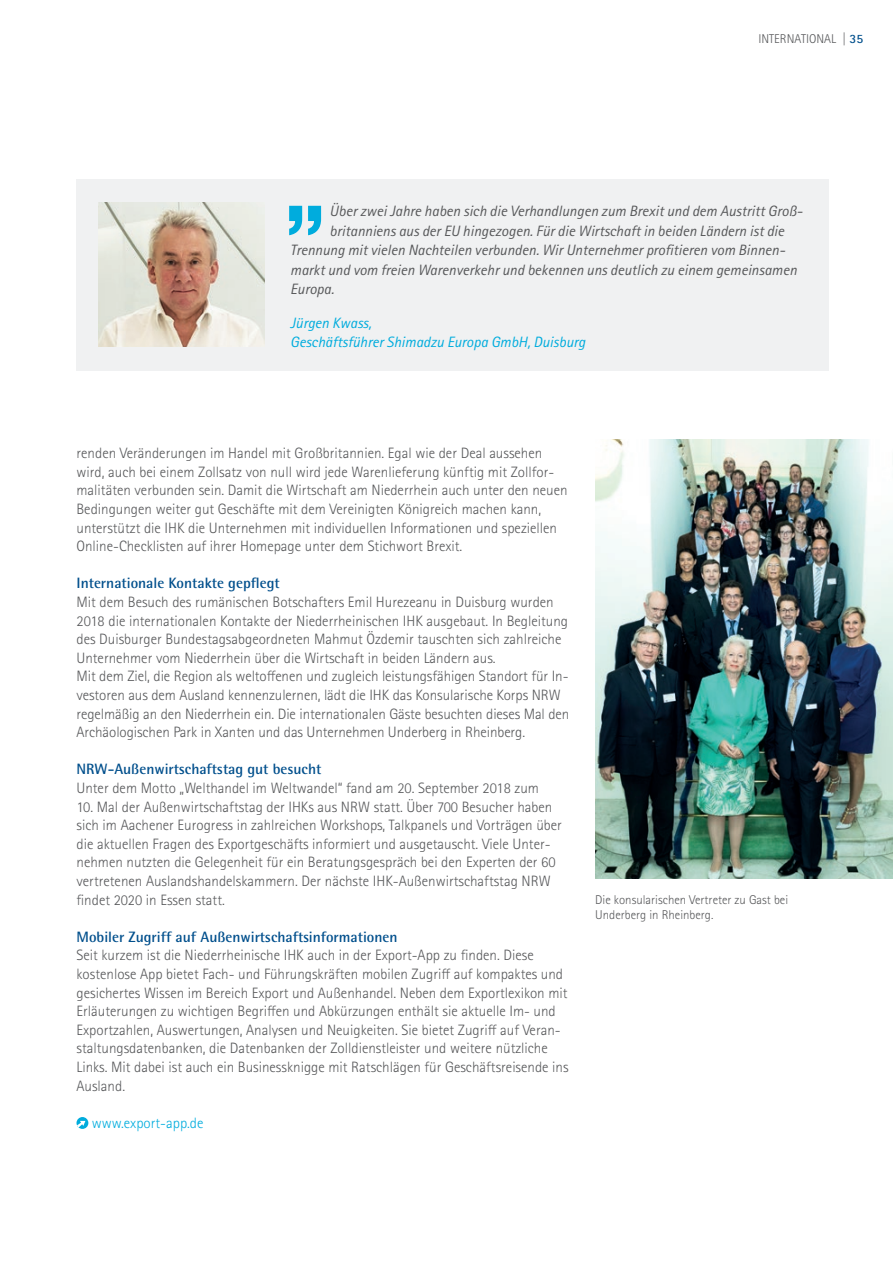
<style>
.page{position:relative;width:893px;height:1263px;background:#fff}
.page>*{position:absolute;margin:0;border:0;box-sizing:border-box;transform-origin:0 0}
.t1{font:300 15px/18.6px "Rotis Sans Serif Pro";color:#57585a}
.t2{font:italic 15px "Rotis Sans Serif Pro";color:#57585a}
.t3{font:700 15px "Rotis Semi Sans";color:#004f8c}
.t4{font:italic 15px/18.6px "Rotis Sans Serif Pro";color:#00acdd}
.t5{font:300 15px "Rotis Sans Serif Pro";color:#00acdd}
.t6{font:300 12.75px/15px "Rotis Sans Serif Pro";color:#57585a}
.s1{font-weight:700;color:#004f8c}
</style>
<div class="page">
<img style="left:595px;top:440px;width:298px;height:439px">
<div style="left:77px;top:179px;width:752px;height:191px;background:#f0f1f2"></div>
<img style="left:99px;top:202px;width:166px;height:145px">
<svg style="left:289px;top:206px;width:32px;height:29px"></svg>
<div style="left:77px;top:1117px;width:11px;height:12px;background:#00acdd;border-radius:50%"></div>
<svg style="left:77px;top:1121px;width:8px;height:6px"></svg>
<p class="t6" style="left:758px;top:31px;width:106px">Internati onal | <span class="s1">35</span></p>
<p class="t2" style="left:330px;top:202px;width:475px">Über zwei Jahre haben sich die Verhandlungen zum Brexit und dem Austritt Groß-</p>
<p class="t2" style="left:330px;top:222px;width:456px">britanniens aus der EU hingezogen. Für die Wirtschaft in beiden Ländern ist die</p>
<p class="t2" style="left:290px;top:241px;width:496px">Trennung mit vielen Nachteilen verbunden. Wir Unternehmer profitieren vom Binnen-</p>
<p class="t2" style="left:290px;top:261px;width:508px">markt und vom freien Warenverkehr und bekennen uns deutlich zu einem gemeinsamen</p>
<p class="t2" style="left:290px;top:280px;width:45px">Europa.</p>
<p class="t4" style="left:290px;top:314px;width:297px">Jürgen Kwass,<br>Geschäftsführer Shimadzu Europa GmbH, Duisburg</p>
<p class="t1" style="left:77px;top:444px;width:493px">renden Veränderungen im Handel mit Großbritannien. Egal wie der Deal aussehen wird, auch bei einem Zollsatz von null wird jede Warenlieferung künftig mit Zollfor&shy;malitäten verbunden sein. Damit die Wirtschaft am N iederrhein auch unter den neuen Bedingungen weiter gut Geschäfte mit dem Vereinigten Königreich machen kann, unterstützt die IH K die Unternehmen mit individuellen Informationen und speziellen Online-Checklisten auf ihrer Homepage unter dem Stichwort Brexit.</p>
<p class="t3" style="left:77px;top:574px;width:205px">Internationale Kontakte gepflegt</p>
<p class="t1" style="left:77px;top:593px;width:494px">Mit dem Besuch des rumänischen Botschafters Emil H urezeanu in Duisburg wurden 2018 die internationalen Kontakte der N iederrheinischen IH K ausgebaut. In Begleitung des Duisburger Bundestagsabgeordneten Mahmut Özdemir tauschten sich zahlreiche Unternehmer vom N iederrhein über die Wirtschaft in beiden Ländern aus.<br>Mit dem Ziel, die Region als weltoffenen und zugleich leistungsfähigen Standort für In&shy;vestoren aus dem Ausland kennenzulernen, lädt die IH K das Konsularische Korps NRW regelmäßig an den N iederrhein ein. Die internationalen Gäste besuchten dieses Mal den Archäologischen Park in Xanten und das Unternehmen Underberg in Rheinberg.</p>
<p class="t3" style="left:77px;top:760px;width:246px">NRW-Außenwirtschaftstag gut besucht</p>
<p class="t1" style="left:77px;top:779px;width:464px">Unter dem Motto „Welthandel im Weltwandel“ fand am 20. September 2018 zum</p>
<p class="t1" style="left:77px;top:797px;width:487px">10. Mal der Außenwirtschaftstag der IH Ks aus NRW statt. Über 700 Besucher haben sich im Aachener Eurogress in zahlreichen Workshops, Talkpanels und Vorträgen über die aktuellen Fragen des Exportgeschäfts informiert und ausgetauscht. Viele Unter&shy;nehmen nutzten die Gelegenheit für ein Beratungsgespräch bei den Experten der 60 vertretenen Auslandshandelskammern. Der nächste IH K-Außenwirtschaftstag NRW findet 2020 in Essen statt.</p>
<p class="t3" style="left:77px;top:927px;width:323px">Mobiler Zugriff auf Außenwirtschaftsinformationen</p>
<p class="t1" style="left:77px;top:946px;width:494px">Seit kurzem ist die N iederrheinische IH K auch in der Export-App zu finden. Diese kostenlose App bietet Fach- und Führungskräften mobilen Zugriff auf kompaktes und gesichertes Wissen im Bereich Export und Außenhandel. Neben dem Exportlexikon mit Erläuterungen zu wichtigen Begriffen und Abkürzungen enthält sie aktuelle Im- und Exportzahlen, Auswertungen, Analysen und Neuigkeiten. Sie bietet Zugriff auf Veran&shy;staltungsdatenbanken, die Datenbanken der Zolldienstleister und weitere nützliche Links. Mit dabei ist auch ein Businessknigge mit Ratschlägen für Geschäftsreisende ins Ausland.</p>
<p class="t5" style="left:92px;top:1114px;width:113px">www.export-app.de</p>
<p class="t6" style="left:595px;top:892px;width:194px">Die konsularischen Vertreter zu Gast bei<br>Underberg in Rheinberg.</p>
</div>
